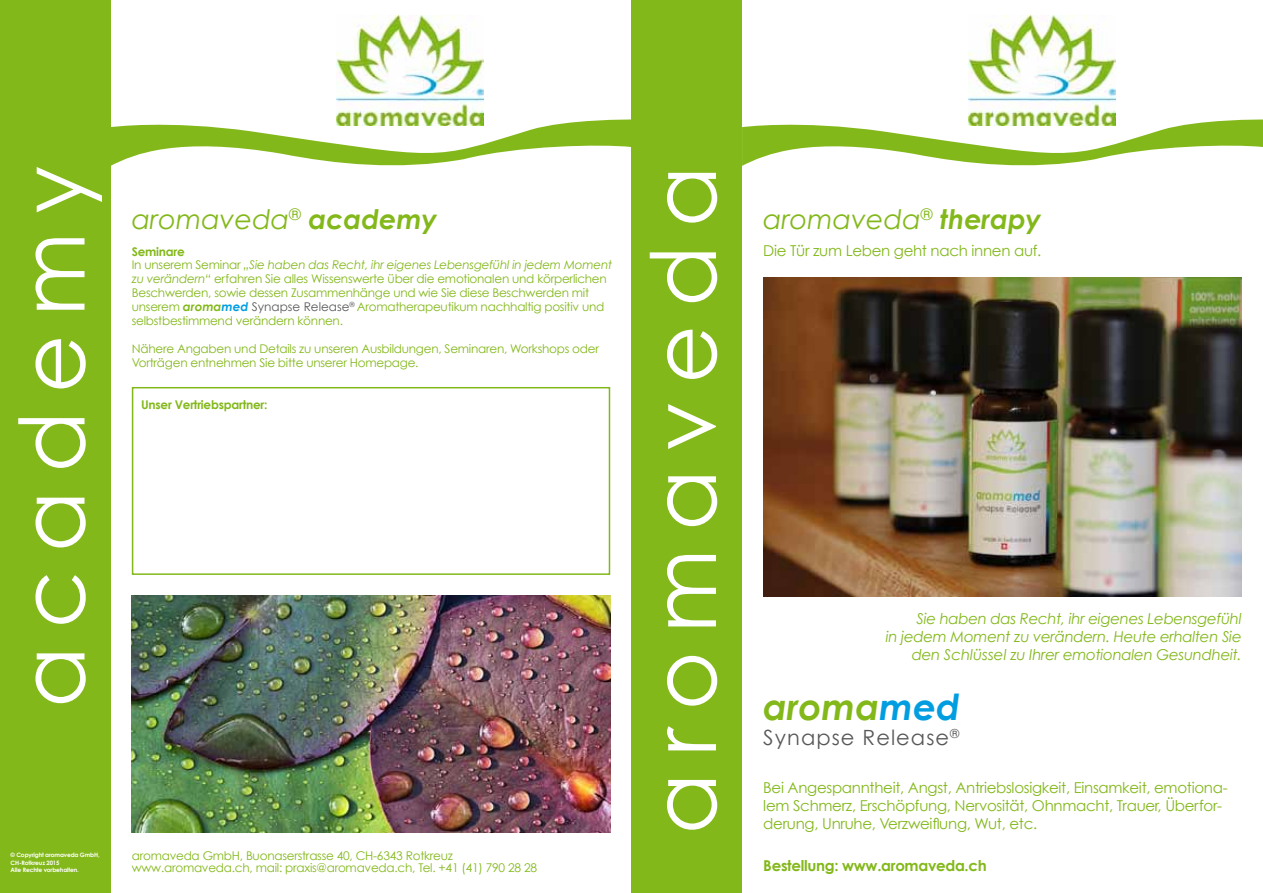
<style>
.page{position:relative;width:1263px;height:893px;background:#fff}
.page>*{position:absolute;margin:0;border:0;box-sizing:border-box;transform-origin:0 0}
.t1{font:90px "Century Gothic";letter-spacing:.2em;color:#fff}
.t2{font:italic 700 36px "Century Gothic";color:#83b81a}
.t3{font:italic 27px "Century Gothic";color:#83b81a}
.t4{font:21px "Century Gothic";letter-spacing:.05em;color:#58585a}
.t5{font:15px/18px "Century Gothic";letter-spacing:-.02em;color:#83b81a}
.t6{font:italic 15px/18px "Century Gothic";letter-spacing:-.02em;color:#83b81a;text-align:right}
.t7{font:700 15px "Century Gothic";letter-spacing:-.02em;color:#83b81a}
.t8{font:12px/13.8px "Century Gothic";letter-spacing:-.02em;color:#83b81a}
.t9{font:700 12px "Century Gothic";letter-spacing:-.02em;color:#83b81a}
.t10{font:700 6px/7.2px "Century Gothic";letter-spacing:-.025em;color:#fff}
.s1{font-weight:700}
.s2{font-style:italic}
.s3{font-weight:700;font-style:italic}
.s4{font-weight:700;font-style:italic;color:#009ee0}
.s5{color:#58585a}
.s6{color:#009ee0}
</style>
<div class="page">
<div style="left:631px;top:0;width:111px;height:893px;background:#83b81a"></div>
<img style="left:968px;top:16px;width:147px;height:103px">
<div style="left:0;top:0;width:111px;height:893px;background:#83b81a"></div>
<svg style="left:111px;top:119px;width:520px;height:47px"></svg>
<img style="left:337px;top:16px;width:147px;height:109px">
<img style="left:763px;top:278px;width:479px;height:319px">
<img style="left:132px;top:595px;width:478px;height:237px">
<svg style="left:742px;top:119px;width:521px;height:47px"></svg>
<div style="left:132px;top:387px;width:478px;height:188px;border:2px solid #83b81a"></div>
<h1 class="t1" style="left:-3px;top:708px;width:543px;rotate:-90deg">academy</h1>
<h3 class="t3" style="left:132px;top:202px;width:307px">aromaveda<sup>®</sup> <span class="s1">academy</span></h3>
<p class="t8" style="left:132px;top:244px;width:482px"><span class="s1">Seminare<br></span>In unserem Seminar <span class="s2">„Sie haben das Recht, ihr eigenes Lebensgefühl in jedem Moment zu verändern“</span> erfahren Sie alles Wissenswerte über die emotionalen und körperlichen Beschwerden, sowie dessen Zusammenhänge und wie Sie diese Beschwerden mit unserem <span class="s3">aroma</span><span class="s4">med</span> <span class="s5">Synapse Release</span><sup>®</sup> Aromatherapeutikum nachhaltig positiv und selbstbestimmend verändern können.</p>
<p class="t8" style="left:132px;top:341px;width:469px;line-height:14.4px">Nähere Angaben und Details zu unseren Ausbildungen, Seminaren, Workshops oder<br>Vorträgen entnehmen Sie bitte unserer Homepage.</p>
<p class="t9" style="left:141px;top:397px;width:128px">Unser Vertriebspartner:</p>
<p class="t10" style="left:11px;top:851px;width:91px">© Copyright aromaveda GmbH,<br>CH-Rotkreuz 2015<br>Alle Rechte vorbehalten.</p>
<p class="t8" style="left:132px;top:849px;width:407px;line-height:12px">aromaveda GmbH, Buonaserstrasse 40, CH-6343 Rotkreuz www.aromaveda.ch, mail: praxis@aromaveda.ch, Tel. +41 (41) 790 28 28</p>
<h1 class="t1" style="left:629px;top:834px;width:670px;rotate:-90deg">aromaveda</h1>
<h3 class="t3" style="left:763px;top:202px;width:280px">aromaveda<sup>®</sup> <span class="s1">therapy</span></h3>
<p class="t5" style="left:763px;top:241px;width:280px">Die Tür zum Leben geht nach innen auf.</p>
<p class="t6" style="left:886px;top:609px;width:357px">Sie haben das Recht, ihr eigenes Lebensgefühl<br>in jedem Moment zu verändern. Heute erhalten Sie den Schlüssel zu Ihrer emotionalen Gesundheit.</p>
<h2 class="t2" style="left:763px;top:683px;width:198px">aroma<span class="s6">med</span></h2>
<h3 class="t4" style="left:763px;top:724px;width:198px">Synapse Release<sup>®</sup></h3>
<p class="t5" style="left:763px;top:779px;width:466px">Bei Angespanntheit, Angst, Antriebslosigkeit, Einsamkeit, emotiona&shy;lem Schmerz, Erschöpfung, Nervosität, Ohnmacht, Trauer, Überfor&shy;derung, Unruhe, Verzweiflung, Wut, etc.</p>
<p class="t7" style="left:763px;top:856px;width:225px">Bestellung: www.aromaveda.ch</p>
</div>
